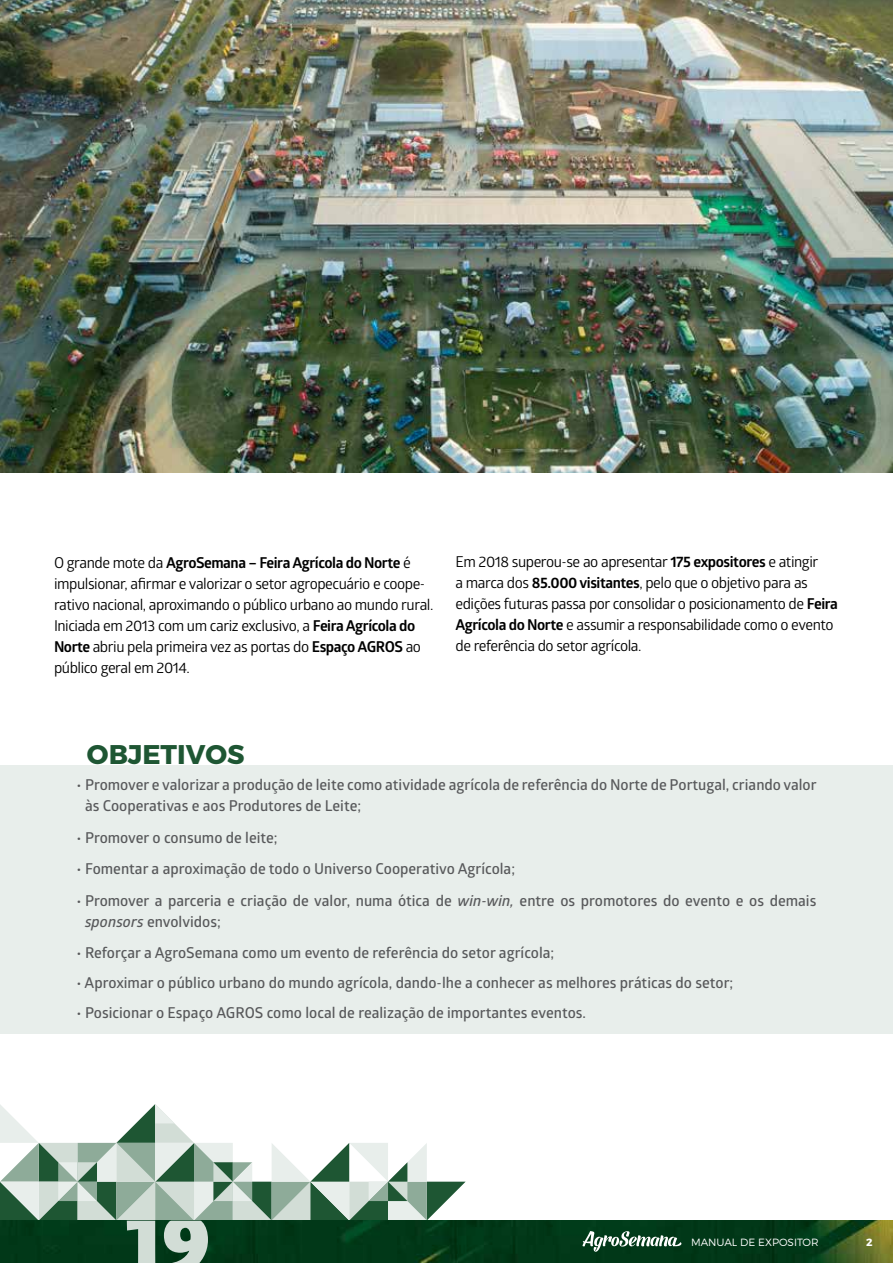
<style>
.page{position:relative;width:893px;height:1263px;background:#fff}
.page>*{position:absolute;margin:0;border:0;box-sizing:border-box;transform-origin:0 0}
.t1{font:700 27px "Montserrat";color:#1e5633}
.t2{font:600 15px/21px "Glober";color:#58595b}
.t3{font:15px/21px "Glober";letter-spacing:-.03em;color:#000}
.t4{font:300 10.5px "Montserrat";color:#fff}
.t5{font:700 10.5px "Montserrat";color:#fff}
.s1{font-weight:700}
.s2{font-style:italic}
</style>
<div class="page">
<img style="left:466px;top:1220px;width:427px;height:43px">
<svg style="left:583px;top:1231px;width:98px;height:21px"></svg>
<svg style="left:0;top:1104px;width:466px;height:159px"></svg>
<div style="left:0;top:765px;width:893px;height:269px;background:#e8eeeb"></div>
<img style="left:0;top:0;width:893px;height:472px">
<p class="t3" style="left:54px;top:551px;width:381px">O grande mote da <span class="s1">AgroSemana – Feira Agrícola do Norte</span> é impulsionar, afirmar e valorizar o setor agropecuário e coope&shy;rativo nacional, aproximando o público urbano ao mundo rural.<br>Iniciada em 2013 com um cariz exclusivo, a <span class="s1">Feira Agrícola do Norte</span> abriu pela primeira vez as portas do <span class="s1">Espaço AGROS</span> ao público geral em 2014.</p>
<p class="t3" style="left:455px;top:551px;width:384px">Em 2018 superou-se ao apresentar <span class="s1">175 expositores</span> e atingir<br>a marca dos <span class="s1">85.000 visitantes</span>, pelo que o objetivo para as edições futuras passa por consolidar o posicionamento de <span class="s1">Feira Agrícola do Norte</span> e assumir a responsabilidade como o evento de referência do setor agrícola.</p>
<h1 class="t1" style="left:87px;top:737px;width:159px">OBJETIVOS</h1>
<p class="t2" style="left:85px;top:774px;width:733px;text-indent:-8px">• Promover e valorizar a produção de leite como atividade agrícola de referência do Norte de Portugal, criando valor às Cooperativas e aos Produtores de Leite;</p>
<p class="t2" style="left:77px;top:826px;width:203px">• Promover o consumo de leite;</p>
<p class="t2" style="left:77px;top:858px;width:440px">• Fomentar a aproximação de todo o Universo Cooperativo Agrícola;</p>
<p class="t2" style="left:85px;top:889px;width:733px;text-indent:-8px">• Promover a parceria e criação de valor, numa ótica de <span class="s2">win-win,</span> entre os promotores do evento e os demais <span class="s2">sponsors</span> envolvidos;</p>
<p class="t2" style="left:77px;top:942px;width:479px">• Reforçar a AgroSemana como um evento de referência do setor agrícola;</p>
<p class="t2" style="left:77px;top:972px;width:658px">• Aproximar o público urbano do mundo agrícola, dando-lhe a conhecer as melhores práticas do setor;</p>
<p class="t2" style="left:77px;top:1002px;width:511px">• Posicionar o Espaço AGROS como local de realização de importantes eventos.</p>
<p class="t4" style="left:691px;top:1236px;width:129px">MANUAL DE EXPOSITOR</p>
<p class="t5" style="left:866px;top:1236px;width:8px">2</p>
</div>
